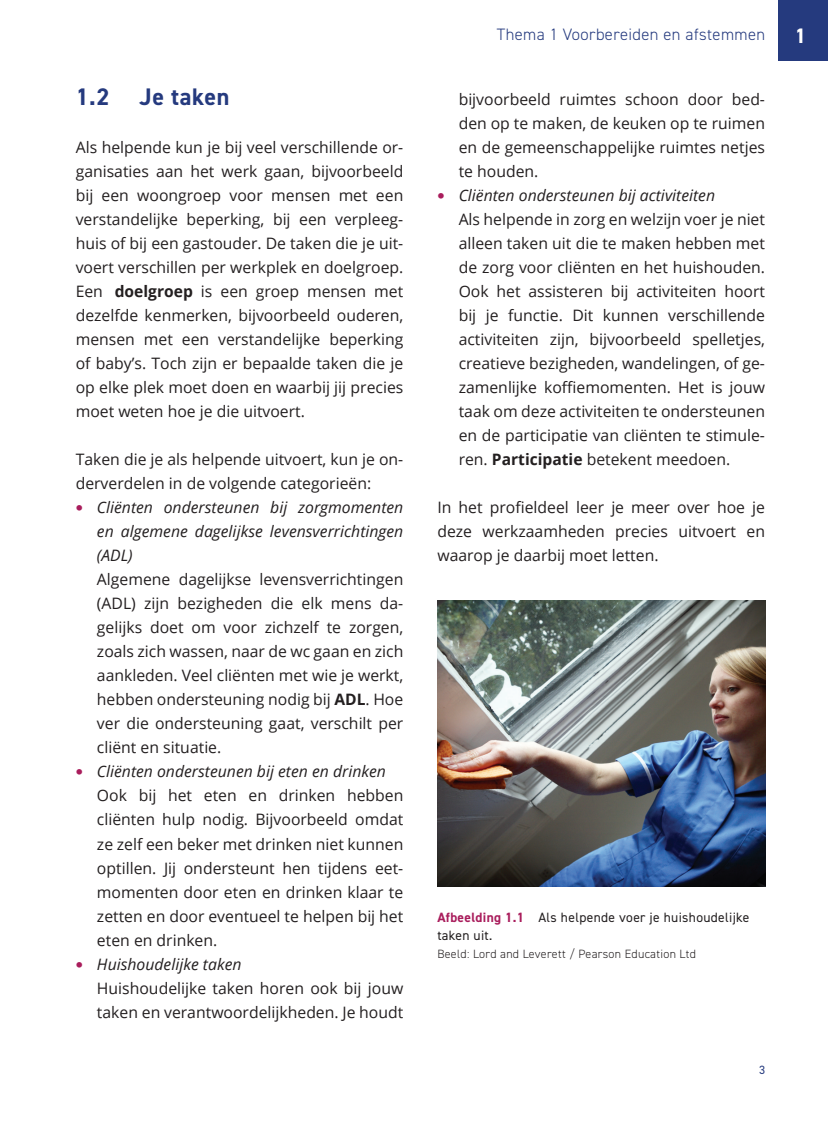
<style>
.page{position:relative;width:828px;height:1126px;background:#fff}
.page>*{position:absolute;margin:0;border:0;box-sizing:border-box;transform-origin:0 0}
.t1{font:700 24px "DIN2014";letter-spacing:.025em;color:#253a7e}
.t2{font:700 21px "DIN2014";color:#fff}
.t3{font:300 16.5px "DIN2014";letter-spacing:.025em;color:#253a7e}
.t4{font:15.75px/24px "Open Sans";color:#231f20;text-align:justify}
.t5{font:italic 15.75px/24px "Open Sans";color:#231f20;text-align:justify}
.t6{font:13.5px/18px "DIN2014";letter-spacing:.025em;color:#231f20}
.t7{font:300 12px "DIN2014";letter-spacing:.025em;color:#231f20}
.t8{font:12px "DIN2014";color:#253a7e}
.s1{font-weight:700}
.s2{font-family:"DIN2014";font-weight:700;font-style:normal;font-size:24px;color:#a91d5c}
.s3{font-family:"DIN2014";font-weight:700;font-size:24px;color:#a91d5c}
.s4{font-style:italic}
.s5{font-weight:700;color:#a91d5c}
</style>
<div class="page">
<div style="left:777px;top:0;width:50px;height:61px;background:#253a7e"></div>
<img style="left:437px;top:600px;width:328px;height:286px">
<h1 class="t1" style="left:76px;top:81px;width:35px">1.2</h1>
<h1 class="t1" style="left:139px;top:81px;width:91px">Je taken</h1>
<p class="t4" style="left:76px;top:135px;width:329px">Als helpende kun je bij veel verschillende or&shy;ganisaties aan het werk gaan, bijvoorbeeld bij een woongroep voor mensen met een verstandelijke beperking, bij een verpleeg&shy;huis of bij een gastouder. De taken die je uit&shy;voert verschillen per werkplek en doelgroep.<br>Een <span class="s1">doelgroep</span> is een groep mensen met dezelfde kenmerken, bijvoorbeeld ouderen, mensen met een verstandelijke beperking of baby’s. Toch zijn er bepaalde taken die je op elke plek moet doen en waarbij jij precies moet weten hoe je die uitvoert.</p>
<p class="t4" style="left:76px;top:447px;width:329px">Taken die je als helpende uitvoert, kun je on&shy;derverdelen in de volgende categorieën:</p>
<p class="t5" style="left:97px;top:495px;width:308px;text-indent:-21px"><span class="s2">•</span> Cliënten ondersteunen bij zorgmomenten en algemene dagelijkse levensverrichtingen (ADL)</p>
<p class="t4" style="left:97px;top:567px;width:308px">Algemene dagelijkse levensverrichtingen (ADL) zijn bezigheden die elk mens da&shy;gelijks doet om voor zichzelf te zorgen, zoals zich wassen, naar de wc gaan en zich aankleden. Veel cliënten met wie je werkt, hebben ondersteuning nodig bij <span class="s1">ADL</span>. Hoe ver die ondersteuning gaat, verschilt per cliënt en situatie.</p>
<p class="t4" style="left:97px;top:759px;width:308px;text-align:left;text-indent:-21px"><span class="s3">•</span> <span class="s4">Cliënten ondersteunen bij eten en drinken </span>Ook bij het eten en drinken hebben cliënten hulp nodig. Bijvoorbeeld omdat ze zelf een beker met drinken niet kunnen optillen. Jij ondersteunt hen tijdens eet&shy;momenten door eten en drinken klaar te zetten en door eventueel te helpen bij het eten en drinken.</p>
<p class="t4" style="left:97px;top:951px;width:308px;text-align:left;text-indent:-21px"><span class="s3">•</span> <span class="s4">Huishoudelijke taken<br></span>Huishoudelijke taken horen ook bij jouw taken en verantwoordelijkheden. Je houdt</p>
<p class="t3" style="left:496px;top:24px;width:270px">Thema 1 Voorbereiden en afstemmen</p>
<h2 class="t2" style="left:794px;top:22px;width:13px">1</h2>
<p class="t4" style="left:458px;top:87px;width:308px">bijvoorbeeld ruimtes schoon door bed&shy;den op te maken, de keuken op te ruimen en de gemeenschappelijke ruimtes netjes te houden.</p>
<p class="t4" style="left:458px;top:183px;width:308px;text-align:left;text-indent:-21px"><span class="s3">•</span> <span class="s4">Cliënten ondersteunen bij activiteiten<br></span>Als helpende in zorg en welzijn voer je niet alleen taken uit die te maken hebben met de zorg voor cliënten en het huishouden.<br>Ook het assisteren bij activiteiten hoort bij je functie. Dit kunnen verschillende activiteiten zijn, bijvoorbeeld spelletjes, creatieve bezigheden, wandelingen, of ge&shy;zamenlijke koffiemomenten. Het is jouw taak om deze activiteiten te ondersteunen en de participatie van cliënten te stimule&shy;ren. <span class="s1">Participatie</span> betekent meedoen.</p>
<p class="t4" style="left:437px;top:495px;width:329px">In het profieldeel leer je meer over hoe je deze werkzaamheden precies uitvoert en waarop je daarbij moet letten.</p>
<p class="t6" style="left:437px;top:907px;width:313px"><span class="s5">Afbeelding 1.1</span> Als helpende voer je huishoudelijke taken uit.</p>
<p class="t7" style="left:437px;top:945px;width:260px">Beeld: Lord and Leverett / Pearson Education Ltd</p>
<p class="t8" style="left:759px;top:1062px;width:7px">3</p>
</div>
